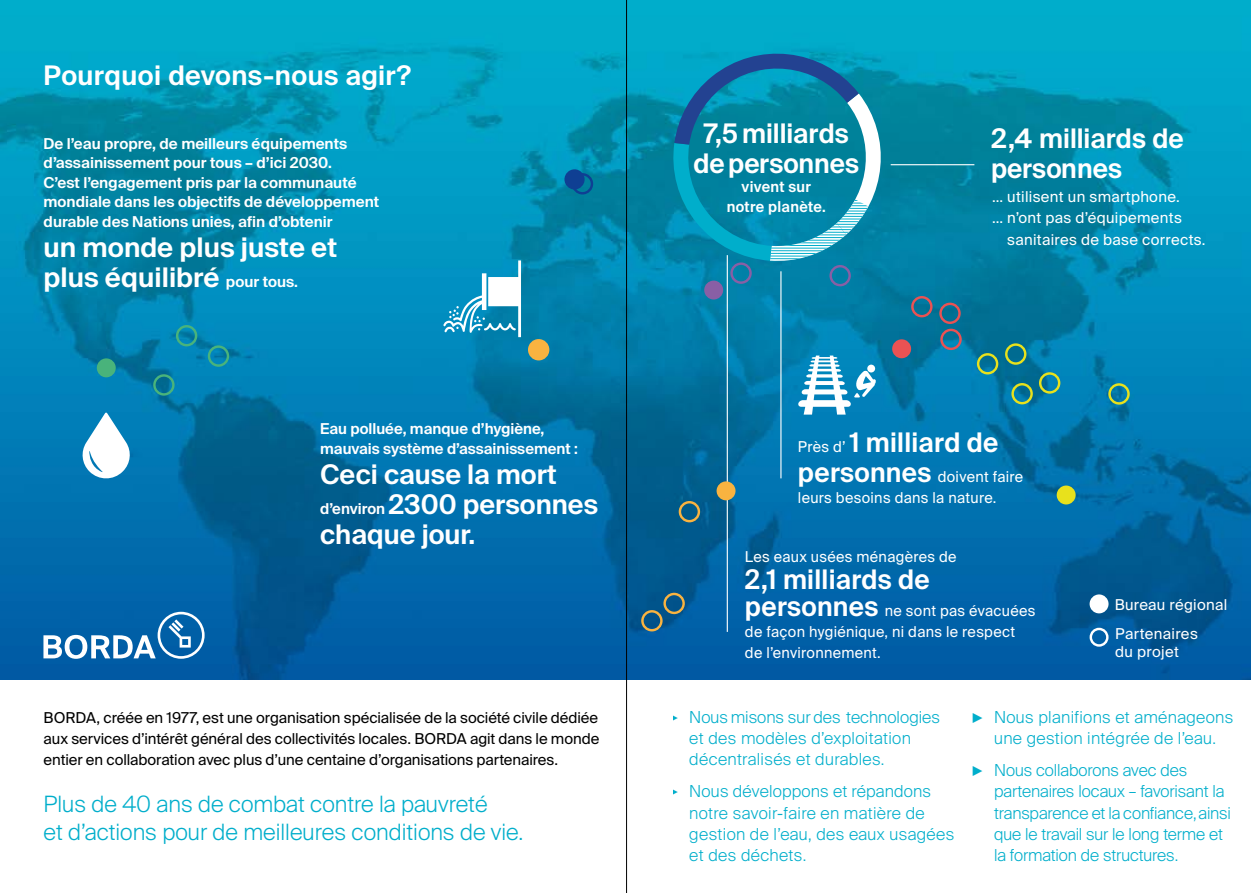
<style>
.page{position:relative;width:1251px;height:893px;background:#fff}
.page>*{position:absolute;margin:0;border:0;box-sizing:border-box;transform-origin:0 0}
.t1{font:600 27px/30px "Suisse Intl";color:#fff}
.t2{font:300 22.5px/27.8px "Suisse Intl";color:#00aecb}
.t3{font:300 16.5px/21.3px "Suisse Intl";letter-spacing:.01em;color:#00aecb}
.t4{font:15px/21px "Suisse Intl";letter-spacing:.02em;color:#fff}
.t5{font:600 15px/19.5px "Suisse Intl";color:#fff}
.t6{font:15px/21.3px "Suisse Intl";letter-spacing:-.005em;color:#000;text-align:justify}
.t7{font:600 15px/19.5px "Suisse Intl";letter-spacing:.02em;color:#fff;text-align:center}
.s1{font-size:15px}
.s2{font-weight:400;font-size:15px}
.s3{font-weight:600;font-size:27px}
</style>
<div class="page">
<img style="left:0;top:0;width:1250px;height:680px">
<svg style="left:797px;top:356px;width:78px;height:59px"></svg>
<hr style="left:890px;top:164px;width:84px;height:1px;background:#fff">
<hr style="left:780px;top:271px;width:1px;height:207px;background:#fff">
<div style="left:730px;top:262px;width:21px;height:22px;border:2px solid #895fa5;border-radius:50%"></div>
<div style="left:704px;top:281px;width:19px;height:19px;background:#895fa5;border-radius:50%"></div>
<div style="left:829px;top:265px;width:21px;height:21px;border:2px solid #895fa5;border-radius:50%"></div>
<svg style="left:975px;top:342px;width:155px;height:64px;background:#1183a2"></svg>
<div style="left:1056px;top:486px;width:19px;height:18px;background:#e8e11c;border-radius:50%"></div>
<svg style="left:909px;top:295px;width:53px;height:56px;background:#236e8f"></svg>
<div style="left:892px;top:339px;width:18px;height:19px;background:#ea5253;border-radius:50%"></div>
<div style="left:1089px;top:594px;width:19px;height:19px;background:#fff;border-radius:50%"></div>
<div style="left:1089px;top:628px;width:19px;height:19px;border:2px solid #fff;border-radius:50%"></div>
<hr style="left:726px;top:255px;width:1px;height:377px;background:#fff">
<svg style="left:670px;top:41px;width:222px;height:221px;background:#108dad"></svg>
<div style="left:716px;top:481px;width:19px;height:19px;background:#f9b340;border-radius:50%"></div>
<svg style="left:80px;top:412px;width:52px;height:69px"></svg>
<svg style="left:443px;top:260px;width:78px;height:77px"></svg>
<svg style="left:43px;top:612px;width:161px;height:47px"></svg>
<svg style="left:152px;top:324px;width:78px;height:73px;background:#0685b0"></svg>
<div style="left:97px;top:358px;width:19px;height:19px;background:#49b37b;border-radius:50%"></div>
<hr style="left:626px;top:0;width:1px;height:893px;background:#000">
<svg style="left:526px;top:338px;width:175px;height:295px;background:#02689b"></svg>
<div style="left:564px;top:169px;width:20px;height:20px;background:#0f3f93;border-radius:50%"></div>
<div style="left:571px;top:173px;width:22px;height:21px;border:2px solid #0f3f93;border-radius:50%"></div>
<div style="left:529px;top:340px;width:19px;height:19px;background:#f9b340;border-radius:50%"></div>
<h1 class="t1" style="left:44px;top:61px;width:369px">Pourquoi devons-nous agir?</h1>
<p class="t5" style="left:44px;top:134px;width:337px">De l’eau propre, de meilleurs équipements d’assainissement pour tous – d’ici 2030.<br>C’est l’engagement pris par la communauté mondiale dans les objectifs de développement durable des Nations unies, afin d’obtenir</p>
<h1 class="t1" style="left:44px;top:232px;width:295px">un monde plus juste et plus équilibré <span class="s1">pour tous.</span></h1>
<p class="t5" style="left:320px;top:419px;width:259px">Eau polluée, manque d’hygiène, mauvais système d’assainissement :</p>
<h1 class="t1" style="left:320px;top:459px;width:279px">Ceci cause la mort <span class="s1">d’environ</span> 2300 personnes chaque jour.</h1>
<p class="t6" style="left:44px;top:707px;width:557px">BORDA, créée en 1977, est une organisation spécialisée de la société civile dédiée aux services d’intérêt général des collectivités locales. BORDA agit dans le monde entier en collaboration avec plus d’une centaine d’organisations partenaires.</p>
<h2 class="t2" style="left:44px;top:790px;width:481px">Plus de 40 ans de combat contre la pauvreté<br>et d’actions pour de meilleures conditions de vie.</h2>
<h1 class="t1" style="left:693px;top:118px;width:167px;text-align:center">7,5milliards de personnes</h1>
<p class="t7" style="left:726px;top:177px;width:100px">vivent sur notre planète.</p>
<h1 class="t1" style="left:990px;top:124px;width:194px">2,4 milliards de personnes</h1>
<p class="t4" style="left:1007px;top:207px;width:200px;text-indent:-15px">… n’ont pas d’équipements sanitaires de base corrects.</p>
<p class="t4" style="left:991px;top:186px;width:189px">… utilisent un smartphone.</p>
<h1 class="t1" style="left:797px;top:427px;width:202px"><span class="s2">Près d’</span> 1 milliard de</h1>
<p class="t4" style="left:797px;top:466px;width:227px"><span class="s3">personnes</span> doivent faire leurs besoins dans la nature.</p>
<p class="t4" style="left:744px;top:546px;width:213px">Les eaux usées ménagères de</p>
<h1 class="t1" style="left:744px;top:565px;width:186px">2,1 milliards de</h1>
<p class="t4" style="left:744px;top:600px;width:292px"><span class="s3">personnes</span> ne sont pas évacuées de façon hygiénique, ni dans le respect de l’environnement.</p>
<p class="t4" style="left:1114px;top:594px;width:114px">Bureau régional</p>
<p class="t4" style="left:1114px;top:625px;width:84px;line-height:18px">Partenaires du projet</p>
<p class="t3" style="left:689px;top:706px;width:252px">Nous misons sur des technologies et des modèles d’exploitation décentralisés et durables.</p>
<p class="t3" style="left:689px;top:781px;width:266px">Nous développons et répandons notre savoir-faire en matière de gestion de l’eau, des eaux usagées et des déchets.</p>
<p class="t3" style="left:993px;top:706px;width:241px">Nous planifions et aménageons une gestion intégrée de l’eau.</p>
<p class="t3" style="left:993px;top:760px;width:238px">Nous collaborons avec des partenaires locaux – favorisant la transparence et la confiance, ainsi que le travail sur le long terme et la formation de structures.</p>
</div>
